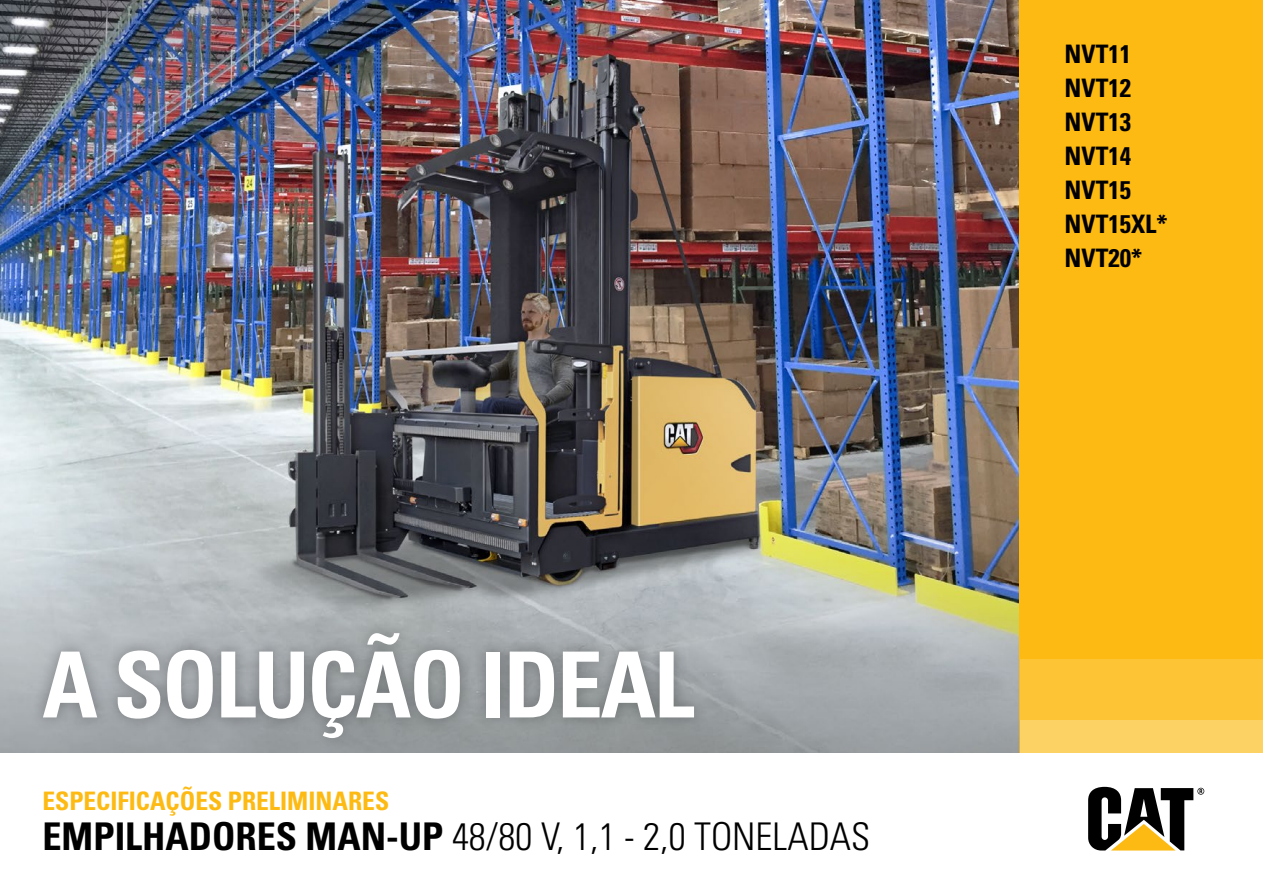
<style>
.page{position:relative;width:1263px;height:893px;background:#fff}
.page>*{position:absolute;margin:0;border:0;box-sizing:border-box;transform-origin:0 0}
.t1{font:91.2px "Univers LTCYR 67 Bold Cond";letter-spacing:-.025em;color:#fff}
.t2{font:38.25px "Univers LTCYR 47 Light Cond";color:#000}
.t3{font:25.5px/33.9px "Univers LTCYR 67 Bold Cond";color:#000}
.t4{font:25.5px "Univers LTCYR 67 Bold Cond";color:#fdba12}
.s1{font-family:"Univers LTCYR 67 Bold Cond"}
</style>
<div class="page">
<img style="left:0;top:0;width:1019px;height:753px">
<svg style="left:1088px;top:787px;width:116px;height:63px"></svg>
<div style="left:1019px;top:0;width:244px;height:658px;background:#fdba12"></div>
<div style="left:1019px;top:658px;width:244px;height:62px;background:#fdc436"></div>
<div style="left:1019px;top:720px;width:244px;height:33px;background:#fdd265"></div>
<div style="left:30px;top:620px;width:678px;height:131px;background:#000;opacity:.3"></div>
<h1 class="t1" style="left:42px;top:629px;width:654px">A SOLUÇÃO IDEAL</h1>
<p class="t4" style="left:43px;top:785px;width:348px">ESPECIFICAÇÕES PRELIMINARES</p>
<p class="t2" style="left:43px;top:811px;width:829px"><span class="s1">EMPILHADORES MAN-UP</span> 48/80 V, 1,1 - 2,0 TONELADAS</p>
<p class="t3" style="left:1065px;top:36px;width:105px">NVT11<br>NVT12<br>NVT13<br>NVT14<br>NVT15<br>NVT15XL*<br>NVT20*</p>
</div>
